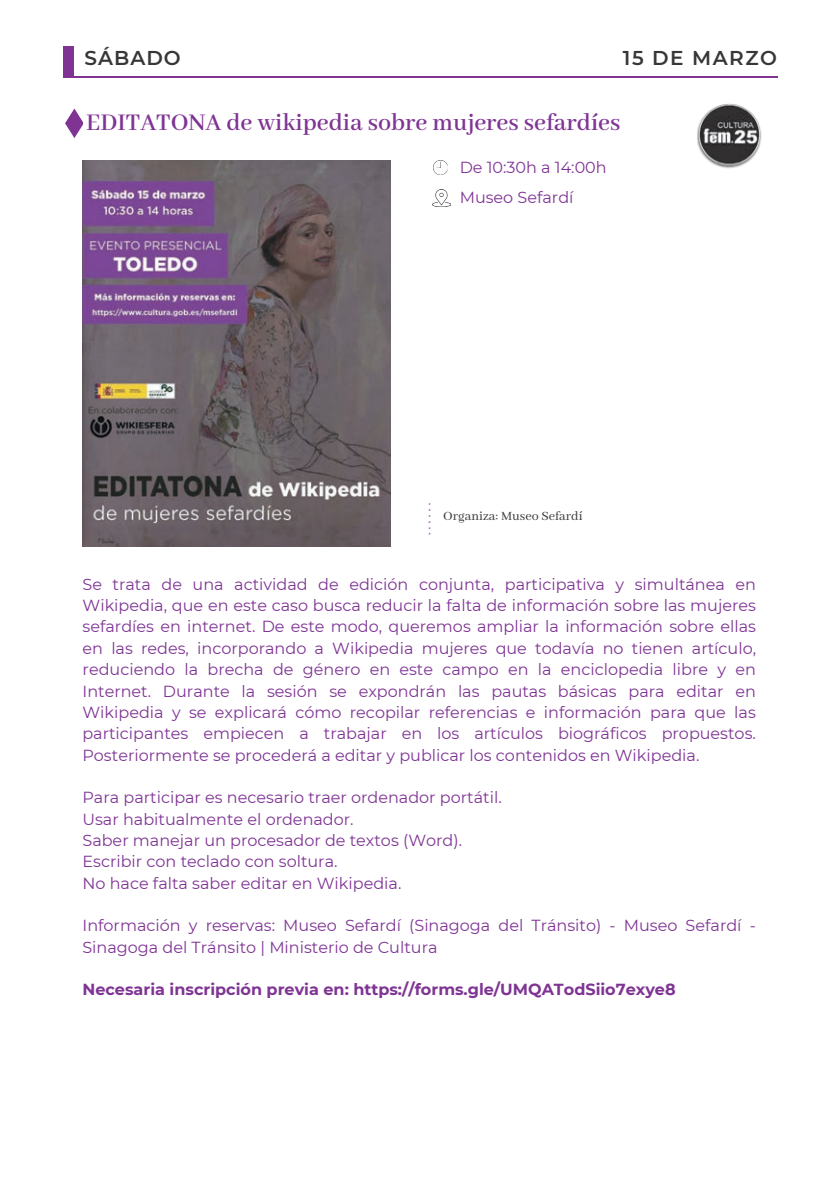
<style>
.page{position:relative;width:840px;height:1191px;background:#fff}
.page>*{position:absolute;margin:0;border:0;box-sizing:border-box;transform-origin:0 0}
.t1{font:600 26px "Abhaya Libre";color:#7f3494}
.t2{font:600 20px "Montserrat";letter-spacing:.075em;color:#373738}
.t3{font:16px/21.4px "Montserrat";color:#7f3494}
.t4{font:700 16px "Montserrat";color:#7f3494}
.t5{font:14px "Abhaya Libre";color:#373738}
</style>
<div class="page">
<div style="left:63px;top:46px;width:10px;height:31px;background:#7f3494"></div>
<hr style="left:63px;top:76px;width:713px;height:1px;background:#7f3494">
<svg style="left:428px;top:503px;width:2px;height:31px"></svg>
<img style="left:432px;top:190px;width:18px;height:16px">
<img style="left:433px;top:161px;width:14px;height:13px">
<svg style="left:65px;top:108px;width:18px;height:30px"></svg>
<img style="left:82px;top:161px;width:308px;height:385px">
<img style="left:660px;top:76px;width:118px;height:93px">
<p class="t2" style="left:85px;top:43px;width:98px">SÁBADO</p>
<p class="t2" style="left:622px;top:43px;width:156px">15 DE MARZO</p>
<p class="t1" style="left:86px;top:108px;width:535px">EDITATONA de wikipedia sobre mujeres sefardíes</p>
<p class="t3" style="left:459px;top:151px;width:148px;line-height:30.2px">De 10:30h a 14:00h<br>Museo Sefardí</p>
<p class="t5" style="left:443px;top:508px;width:141px">Organiza: Museo Sefardí</p>
<p class="t3" style="left:82px;top:573px;width:674px;text-align:justify">Se trata de una actividad de edición conjunta, participativa y simultánea en Wikipedia, que en este caso busca reducir la falta de información sobre las mujeres sefardíes en internet. De este modo, queremos ampliar la información sobre ellas en las redes, incorporando a Wikipedia mujeres que todavía no tienen artículo, reduciendo la brecha de género en este campo en la enciclopedia libre y en Internet. Durante la sesión se expondrán las pautas básicas para editar en Wikipedia y se explicará cómo recopilar referencias e información para que las participantes empiecen a trabajar en los artículos biográficos propuestos.<br>Posteriormente se procederá a editar y publicar los contenidos en Wikipedia.</p>
<p class="t3" style="left:82px;top:786px;width:420px">Para participar es necesario traer ordenador portátil.<br>Usar habitualmente el ordenador.<br>Saber manejar un procesador de textos (Word).<br>Escribir con teclado con soltura.<br>No hace falta saber editar en Wikipedia.</p>
<p class="t3" style="left:82px;top:914px;width:674px">Información y reservas: Museo Sefardí (Sinagoga del Tránsito) - Museo Sefardí -<br>Sinagoga del Tránsito | Ministerio de Cultura</p>
<p class="t4" style="left:82px;top:978px;width:594px">Necesaria inscripción previa en: https://forms.gle/UMQATodSiio7exye8</p>
</div>
